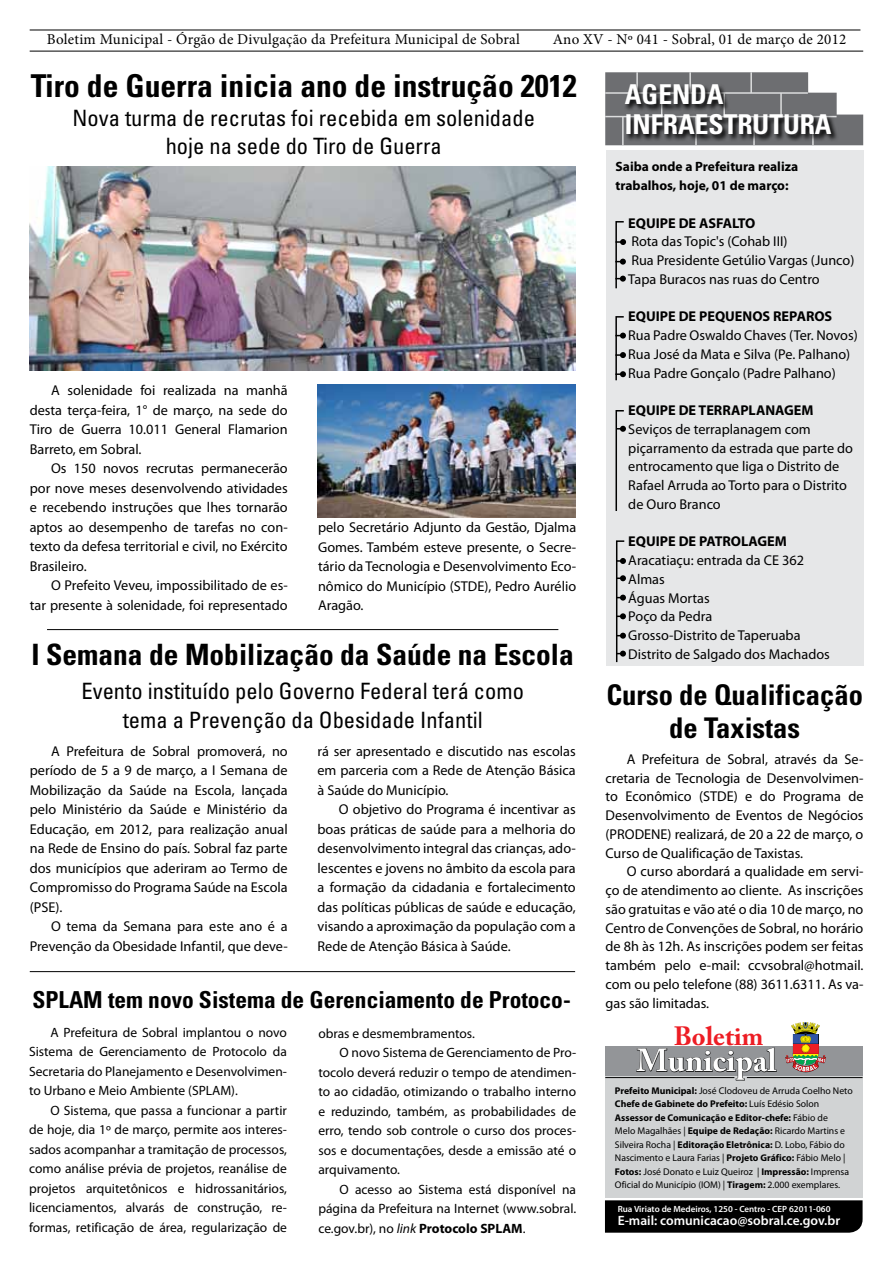
<style>
.page{position:relative;width:893px;height:1263px;background:#fff}
.page>*{position:absolute;margin:0;border:0;box-sizing:border-box;transform-origin:0 0}
.t1{font:700 31.8px "Adobe Caslon Pro";color:#f1f1f2}
.t2{font:700 condensed 31.5px "Univers";color:#000}
.t3{font:700 condensed 29.4px "Univers";color:#000}
.t4{font:700 condensed 28.5px/33px "Univers";color:#000;text-align:center}
.t5{font:700 condensed 27.3px/30px "Univers";color:#fff}
.t6{font:700 26.25px "Adobe Caslon Pro";color:#ed1d24}
.t7{font:700 condensed 23.4px "Univers";color:#000}
.t8{font:condensed 22.5px/28.5px "Univers";color:#000;text-align:center}
.t9{font:15px "Minion Pro";letter-spacing:.015em;color:#000}
.t10{font:14.25px/19.5px "Myriad Pro";color:#000;text-align:justify}
.t11{font:700 14.25px "Myriad Pro";color:#000}
.t12{font:13.5px/19.5px "Myriad Pro";color:#000;text-align:justify}
.t13{font:700 13.5px/18.8px "Myriad Pro";color:#000}
.t14{font:600 13.5px "Myriad Pro";color:#fff}
.t15{font:9.75px/13.5px "Myriad Pro";color:#000}
.t16{font:600 9px "Myriad Pro";color:#fff}
.s1{font-style:italic}
.s2{font-weight:700}
</style>
<div class="page">
<div style="left:606px;top:151px;width:258px;height:515px;background:#e6e7e8"></div>
<div style="left:605px;top:1066px;width:258px;height:132px;background:#d1d3d4"></div>
<div style="left:605px;top:1200px;width:258px;height:33px;background:#000"></div>
<div style="left:605px;top:1046px;width:258px;height:30px;background:#939598"></div>
<hr style="left:605px;top:1077px;width:129px;height:1px;background:#000">
<hr style="left:747px;top:1077px;width:116px;height:1px;background:#000">
<svg style="left:637px;top:1048px;width:140px;height:32px"></svg>
<svg style="left:785px;top:1022px;width:41px;height:50px"></svg>
<hr style="left:30px;top:51px;width:833px;height:1px;background:#000">
<hr style="left:30px;top:30px;width:830px;height:1px;background:#000">
<svg style="left:615px;top:221px;width:11px;height:68px"></svg>
<svg style="left:615px;top:316px;width:11px;height:65px"></svg>
<svg style="left:605px;top:72px;width:258px;height:73px"></svg>
<svg style="left:615px;top:410px;width:11px;height:101px"></svg>
<hr style="left:812px;top:117px;width:2px;height:28px;background:#dcddde">
<hr style="left:753px;top:116px;width:2px;height:29px;background:#dcddde">
<hr style="left:695px;top:116px;width:2px;height:29px;background:#dcddde">
<hr style="left:622px;top:116px;width:2px;height:29px;background:#dcddde">
<svg style="left:624px;top:83px;width:215px;height:59px;background:#5a5b5d"></svg>
<svg style="left:616px;top:540px;width:10px;height:123px"></svg>
<hr style="left:30px;top:971px;width:545px;height:1px;background:#000">
<hr style="left:47px;top:629px;width:511px;height:1px;background:#000">
<img style="left:317px;top:385px;width:259px;height:132px">
<img style="left:30px;top:167px;width:545px;height:204px">
<p class="t9" style="left:47px;top:29px;width:475px">Boletim Municipal - Órgão de Divulgação da Prefeitura Municipal de Sobral</p>
<p class="t9" style="left:553px;top:29px;width:295px">Ano XV - Nº 041 - Sobral, 01 de março de 2012</p>
<h2 class="t2" style="left:31px;top:66px;width:547px">Tiro de Guerra inicia ano de instrução 2012</h2>
<h3 class="t8" style="left:73px;top:103px;width:464px">Nova turma de recrutas foi recebida em solenidade hoje na sede do Tiro de Guerra</h3>
<p class="t10" style="left:30px;top:381px;width:259px;text-indent:21px">A solenidade foi realizada na manhã desta terça-feira, 1° de março, na sede do Tiro de Guerra 10.011 General Flamarion Barreto, em Sobral.</p>
<p class="t10" style="left:30px;top:459px;width:259px;text-indent:21px">Os 150 novos recrutas permanecerão por nove meses desenvolvendo atividades e recebendo instruções que lhes tornarão aptos ao desempenho de tarefas no con&shy;texto da defesa territorial e civil, no Exército Brasileiro.</p>
<p class="t10" style="left:30px;top:575px;width:259px;text-align:right">O Prefeito Veveu, impossibilitado de es-<br>tar presente à solenidade, foi representado</p>
<p class="t10" style="left:318px;top:517px;width:260px">pelo Secretário Adjunto da Gestão, Djalma Gomes. Também esteve presente, o Secre&shy;tário da Tecnologia e Desenvolvimento Eco&shy;nômico do Município (STDE), Pedro Aurélio Aragão.</p>
<h3 class="t3" style="left:32px;top:637px;width:544px">I Semana de Mobilização da Saúde na Escola</h3>
<h3 class="t8" style="left:81px;top:676px;width:444px">Evento instituído pelo Governo Federal terá como tema a Prevenção da Obesidade Infantil</h3>
<p class="t10" style="left:30px;top:741px;width:259px;text-indent:21px">A Prefeitura de Sobral promoverá, no período de 5 a 9 de março, a I Semana de Mobilização da Saúde na Escola, lançada pelo Ministério da Saúde e Ministério da Educação, em 2012, para realização anual na Rede de Ensino do país. Sobral faz parte dos municípios que aderiram ao Termo de Compromisso do Programa Saúde na Escola (PSE).</p>
<p class="t10" style="left:30px;top:916px;width:259px;text-align:right">O tema da Semana para este ano é a<br>Prevenção da Obesidade Infantil, que deve-</p>
<p class="t10" style="left:317px;top:741px;width:260px">rá ser apresentado e discutido nas escolas em parceria com a Rede de Atenção Básica à Saúde do Município.</p>
<p class="t10" style="left:317px;top:799px;width:260px;text-indent:21px">O objetivo do Programa é incentivar as boas práticas de saúde para a melhoria do desenvolvimento integral das crianças, ado&shy;lescentes e jovens no âmbito da escola para a formação da cidadania e fortalecimento das políticas públicas de saúde e educação, visando a aproximação da população com a Rede de Atenção Básica à Saúde.</p>
<h3 class="t7" style="left:33px;top:985px;width:540px">SPLAM tem novo Sistema de Gerenciamento de Protoco-</h3>
<p class="t12" style="left:29px;top:1022px;width:259px;text-indent:21px">A Prefeitura de Sobral implantou o novo Sistema de Gerenciamento de Protocolo da Secretaria do Planejamento e Desenvolvimen&shy;to Urbano e Meio Ambiente (SPLAM).</p>
<p class="t12" style="left:29px;top:1100px;width:259px;text-indent:21px">O Sistema, que passa a funcionar a partir de hoje, dia 1º de março, permite aos interes&shy;sados acompanhar a tramitação de processos, como análise prévia de projetos, reanálise de projetos arquitetônicos e hidrossanitários, licenciamentos, alvarás de construção, re&shy;formas, retificação de área, regularização de</p>
<p class="t12" style="left:318px;top:1023px;width:158px">obras e desmembramentos.</p>
<p class="t12" style="left:340px;top:1042px;width:238px">O novo Sistema de Gerenciamento de Pro-</p>
<p class="t12" style="left:318px;top:1062px;width:259px">tocolo deverá reduzir o tempo de atendimen-</p>
<p class="t12" style="left:318px;top:1081px;width:259px">to ao cidadão, otimizando o trabalho interno</p>
<p class="t12" style="left:318px;top:1101px;width:259px">e reduzindo, também, as probabilidades de</p>
<p class="t12" style="left:318px;top:1120px;width:259px">erro, tendo sob controle o curso dos proces-</p>
<p class="t12" style="left:318px;top:1140px;width:259px">sos e documentações, desde a emissão até o</p>
<p class="t12" style="left:318px;top:1159px;width:83px">arquivamento.</p>
<p class="t12" style="left:340px;top:1179px;width:238px">O acesso ao Sistema está disponível na</p>
<p class="t12" style="left:318px;top:1198px;width:259px">página da Prefeitura na Internet (www.sobral.</p>
<p class="t12" style="left:318px;top:1218px;width:209px">ce.gov.br), no <span class="s1">link</span> <span class="s2">Protocolo SPLAM</span>.</p>
<h3 class="t5" style="left:625px;top:80px;width:208px">AGENDA<br>INFRAESTRUTURA</h3>
<p class="t13" style="left:616px;top:157px;width:184px">Saiba onde a Prefeitura realiza trabalhos, hoje, 01 de março:</p>
<p class="t11" style="left:628px;top:213px;width:129px">EQUIPE DE ASFALTO</p>
<p class="t10" style="left:628px;top:232px;width:228px;line-height:18.8px;text-align:left">Rota das Topic's (Cohab III)<br>Rua Presidente Getúlio Vargas (Junco)<br>Tapa Buracos nas ruas do Centro</p>
<p class="t11" style="left:628px;top:307px;width:205px">EQUIPE DE PEQUENOS REPAROS</p>
<p class="t10" style="left:628px;top:326px;width:231px;line-height:18.8px;text-align:left">Rua Padre Oswaldo Chaves (Ter. Novos)<br>Rua José da Mata e Silva (Pe. Palhano)<br>Rua Padre Gonçalo (Padre Palhano)</p>
<p class="t11" style="left:628px;top:401px;width:187px">EQUIPE DE TERRAPLANAGEM</p>
<p class="t10" style="left:628px;top:419px;width:226px;line-height:18.8px;text-align:left">Seviços de terraplanagem com piçarramento da estrada que parte do entrocamento que liga o Distrito de<br>Rafael Arruda ao Torto para o Distrito de Ouro Branco</p>
<p class="t11" style="left:628px;top:532px;width:160px">EQUIPE DE PATROLAGEM</p>
<p class="t10" style="left:628px;top:551px;width:203px;line-height:18.8px;text-align:left">Aracatiaçu: entrada da CE 362<br>Almas<br>Águas Mortas<br>Poço da Pedra<br>Grosso-Distrito de Taperuaba<br>Distrito de Salgado dos Machados</p>
<h3 class="t4" style="left:606px;top:678px;width:258px">Curso de Qualificação de Taxistas</h3>
<p class="t10" style="left:605px;top:749px;width:259px;line-height:18.8px;text-indent:21px">A Prefeitura de Sobral, através da Se&shy;cretaria de Tecnologia de Desenvolvimen&shy;to Econômico (STDE) e do Programa de Desenvolvimento de Eventos de Negócios (PRODENE) realizará, de 20 a 22 de março, o Curso de Qualificação de Taxistas.</p>
<p class="t10" style="left:605px;top:862px;width:259px;line-height:18.8px;text-indent:21px">O curso abordará a qualidade em servi&shy;ço de atendimento ao cliente. As inscrições são gratuitas e vão até o dia 10 de março, no Centro de Convenções de Sobral, no horário de 8h às 12h. As inscrições podem ser feitas também pelo e-mail: ccvsobral@hotmail. com ou pelo telefone (88) 3611.6311. As va&shy;gas são limitadas.</p>
<h3 class="t6" style="left:674px;top:1020px;width:91px">Boletim</h3>
<h1 class="t1" style="left:636px;top:1042px;width:142px">Municipal</h1>
<p class="t15" style="left:615px;top:1083px;width:239px"><span class="s2">Prefeito Municipal:</span> José Clodoveu de Arruda Coelho Neto <span class="s2">Chefe de Gabinete do Prefeito:</span> Luís Edésio Solon <span class="s2">Assessor de Comunicação e Editor-chefe:</span> Fábio de<br>Melo Magalhães | <span class="s2">Equipe de Redação:</span> Ricardo Martins e Silveira Rocha | <span class="s2">Editoração Eletrônica:</span> D. Lobo, Fábio do Nascimento e Laura Farias | <span class="s2">Projeto Gráfico:</span> Fábio Melo | <span class="s2">Fotos:</span> José Donato e Luiz Queiroz | <span class="s2">Impressão:</span> Imprensa Oficial do Município (IOM) | <span class="s2">Tiragem:</span> 2.000 exemplares.</p>
<p class="t16" style="left:618px;top:1203px;width:214px">Rua Viriato de Medeiros, 1250 - Centro - CEP 62011-060</p>
<p class="t14" style="left:618px;top:1212px;width:224px">E-mail: comunicacao@sobral.ce.gov.br</p>
</div>
